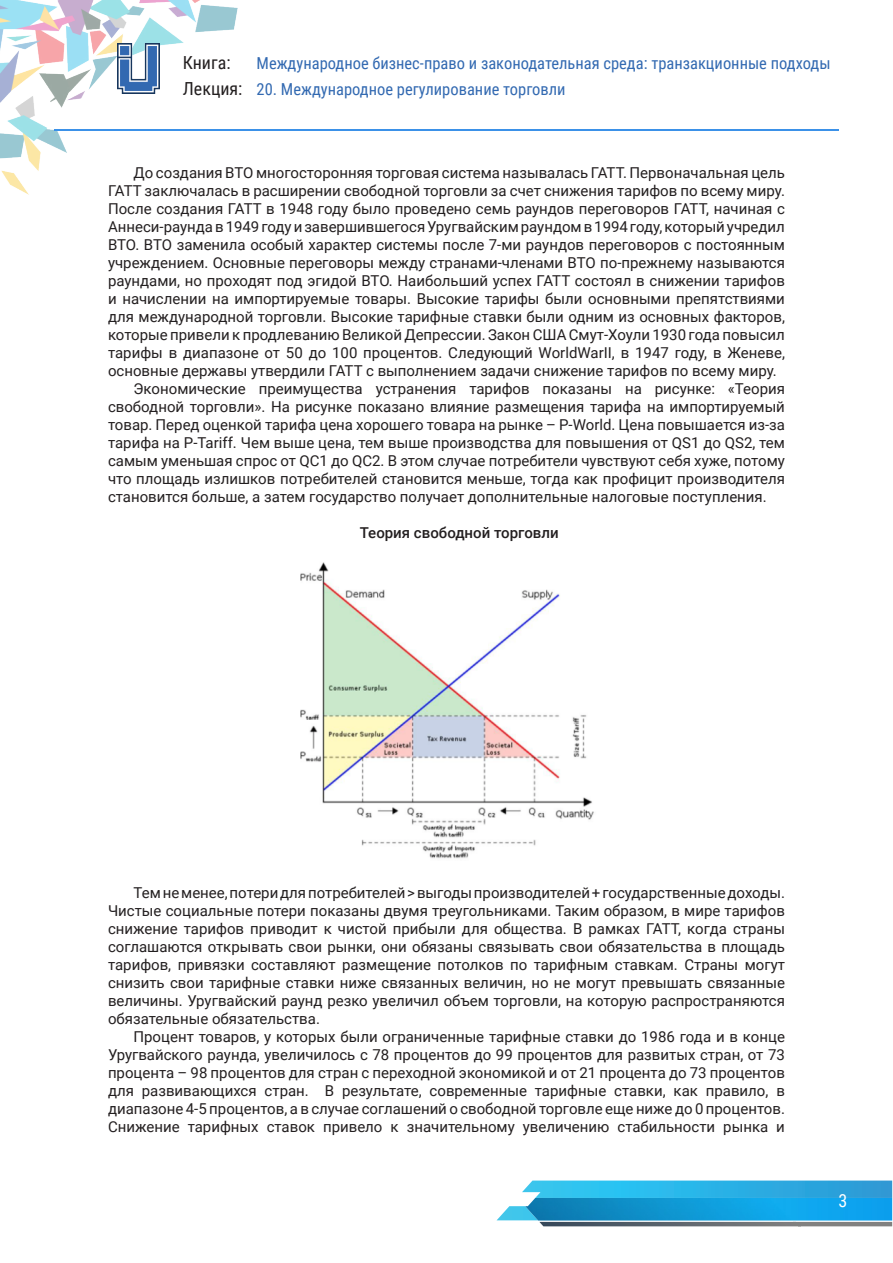
<style>
.page{position:relative;width:893px;height:1263px;background:#fff}
.page>*{position:absolute;margin:0;border:0;box-sizing:border-box;transform-origin:0 0}
.t1{font:18px/25.5px "Roboto Condensed";color:#231f20}
.t2{font:18px "Roboto Condensed";color:#fff}
.t3{font:16.5px "Roboto Condensed";color:#3269b1}
.t4{font:15px/18px "Roboto";color:#231f20;text-align:justify}
.t5{font:500 15px "Roboto";color:#231f20}
</style>
<div class="page">
<svg style="left:497px;top:1180px;width:395px;height:46px;background:#5bb6d9"></svg>
<img style="left:525px;top:1198px;width:367px;height:22px">
<img style="left:0;top:0;width:238px;height:195px">
<hr style="left:54px;top:129px;width:785px;height:2px;background:#3b91e8">
<img style="left:118px;top:44px;width:41px;height:49px">
<img style="left:300px;top:562px;width:294px;height:297px">
<p class="t1" style="left:183px;top:49px;width:61px">Книга:<br>Лекция:</p>
<p class="t3" style="left:257px;top:52px;width:576px">Международное бизнес-право и законодательная среда: транзакционные подходы</p>
<p class="t3" style="left:257px;top:77px;width:311px">20. Международное регулирование торговли</p>
<p class="t4" style="left:108px;top:163px;width:678px;text-indent:26px">До создания ВТО многосторонняя торговая система называлась ГАТТ. Первоначальная цель ГАТТ заключалась в расширении свободной торговли за счет снижения тарифов по всему миру.<br>После создания ГАТТ в 1948 году было проведено семь раундов переговоров ГАТТ, начиная с Аннеси-раунда в 1949 году и завершившегося Уругвайским раундом в 1994 году, который учредил ВТО. ВТО заменила особый характер системы после 7-ми раундов переговоров с постоянным учреждением. Основные переговоры между странами-членами ВТО по-прежнему называются раундами, но проходят под эгидой ВТО. Наибольший успех ГАТТ состоял в снижении тарифов и начислении на импортируемые товары. Высокие тарифы были основными препятствиями для международной торговли. Высокие тарифные ставки были одним из основных факторов, которые привели к продлеванию Великой Депрессии. Закон США Смут-Хоули 1930 года повысил тарифы в диапазоне от 50 до 100 процентов. Следующий WorldWarII, в 1947 году, в Женеве, основные державы утвердили ГАТТ с выполнением задачи снижение тарифов по всему миру.</p>
<p class="t4" style="left:108px;top:379px;width:678px;text-indent:26px">Экономические преимущества устранения тарифов показаны на рисунке: «Теория свободной торговли». На рисунке показано влияние размещения тарифа на импортируемый товар. Перед оценкой тарифа цена хорошего товара на рынке – P-World. Цена повышается из-за тарифа на P-Tariff. Чем выше цена, тем выше производства для повышения от QS1 до QS2, тем самым уменьшая спрос от QC1 до QC2. В этом случае потребители чувствуют себя хуже, потому что площадь излишков потребителей становится меньше, тогда как профицит производителя становится больше, а затем государство получает дополнительные налоговые поступления.</p>
<p class="t5" style="left:360px;top:522px;width:200px">Теория свободной торговли</p>
<p class="t4" style="left:108px;top:883px;width:678px;text-indent:26px">Тем не менее, потери для потребителей &gt; выгоды производителей + государственные доходы.<br>Чистые социальные потери показаны двумя треугольниками. Таким образом, в мире тарифов снижение тарифов приводит к чистой прибыли для общества. В рамках ГАТТ, когда страны соглашаются открывать свои рынки, они обязаны связывать свои обязательства в площадь тарифов, привязки составляют размещение потолков по тарифным ставкам. Страны могут снизить свои тарифные ставки ниже связанных величин, но не могут превышать связанные величины. Уругвайский раунд резко увеличил объем торговли, на которую распространяются обязательные обязательства.</p>
<p class="t4" style="left:108px;top:1027px;width:678px;text-indent:26px">Процент товаров, у которых были ограниченные тарифные ставки до 1986 года и в конце Уругвайского раунда, увеличилось с 78 процентов до 99 процентов для развитых стран, от 73 процента – 98 процентов для стран с переходной экономикой и от 21 процента до 73 процентов для развивающихся стран. В результате, современные тарифные ставки, как правило, в диапазоне 4-5 процентов, а в случае соглашений о свободной торговле еще ниже до 0 процентов.<br>Снижение тарифных ставок привело к значительному увеличению стабильности рынка и</p>
<p class="t2" style="left:838px;top:1188px;width:10px">3</p>
</div>
